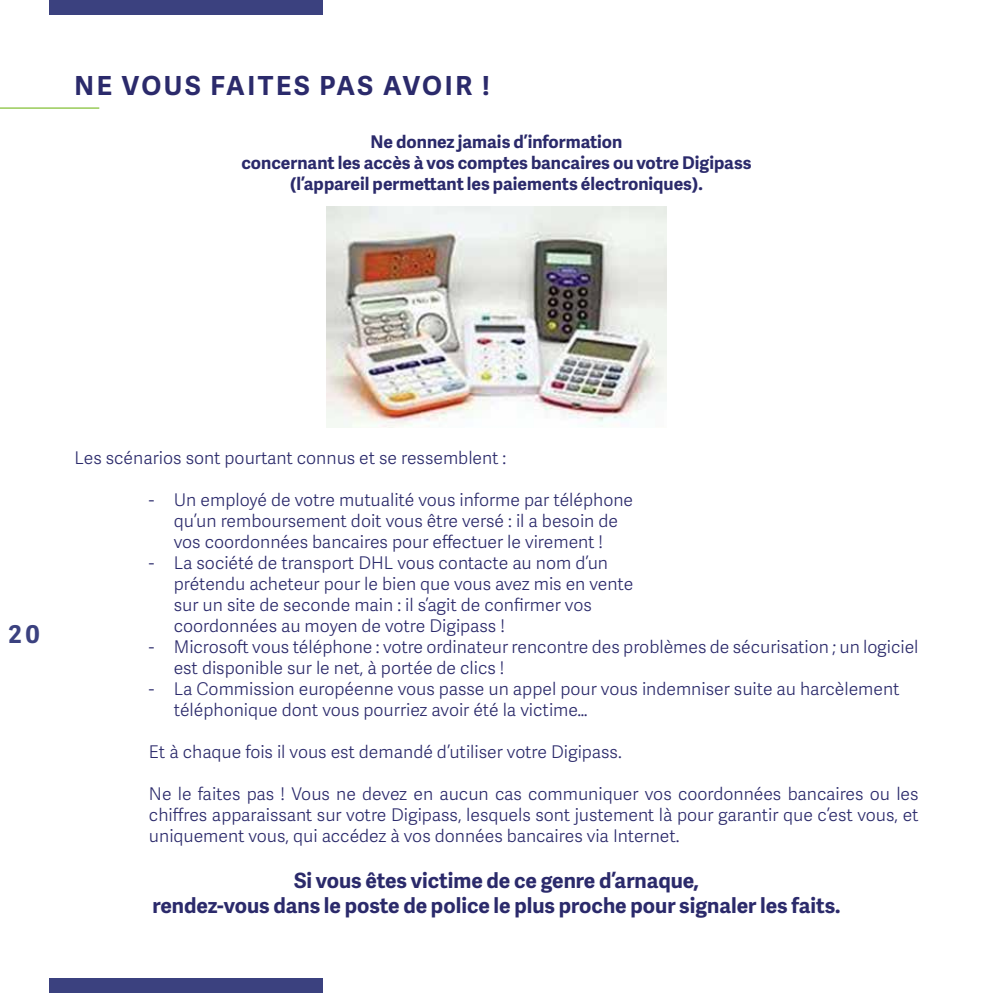
<style>
.page{position:relative;width:993px;height:993px;background:#fff}
.page>*{position:absolute;margin:0;border:0;box-sizing:border-box;transform-origin:0 0}
.t1{font:700 26.25px "Adelle Sans";letter-spacing:.1em;color:#2b2a6b}
.t2{font:700 24.5px "Adelle Sans";color:#3b417f}
.t3{font:700 21px/25.2px "Adelle Sans";color:#2b2a6b;text-align:center}
.t4{font:300 17.5px/21px "Adelle Sans";color:#2b2a6b}
.t5{font:700 17.5px/21px "Adelle Sans";color:#2b2a6b;text-align:center}
</style>
<div class="page">
<div style="left:50px;top:0;width:272px;height:15px;background:#3b417f"></div>
<div style="left:50px;top:977px;width:272px;height:15px;background:#3b417f"></div>
<hr style="left:0;top:107px;width:99px;height:2px;background:#a7d270">
<img style="left:326px;top:206px;width:340px;height:221px">
<h1 class="t1" style="left:74px;top:66px;width:416px">Ne vous faites pas avoir !</h1>
<p class="t5" style="left:241px;top:131px;width:511px">Ne donnez jamais d’information<br>concernant les accès à vos comptes bancaires ou votre Digipass (l’appareil permettant les paiements électroniques).</p>
<h2 class="t2" style="left:8px;top:615px;width:33px">20</h2>
<p class="t4" style="left:74px;top:446px;width:433px">Les scénarios sont pourtant connus et se ressemblent :</p>
<p class="t4" style="left:149px;top:488px;width:485px;text-align:center">- Un employé de votre mutualité vous informe par téléphone qu’un remboursement doit vous être versé : il a besoin de<br>vos coordonnées bancaires pour effectuer le virement !</p>
<p class="t4" style="left:174px;top:551px;width:461px;text-indent:-25px">- La société de transport DHL vous contacte au nom d’un prétendu acheteur pour le bien que vous avez mis en vente sur un site de seconde main : il s’agit de confirmer vos coordonnées au moyen de votre Digipass !</p>
<p class="t4" style="left:174px;top:635px;width:746px;text-indent:-25px">- Microsoft vous téléphone : votre ordinateur rencontre des problèmes de sécurisation ; un logiciel est disponible sur le net, à portée de clics !</p>
<p class="t4" style="left:174px;top:677px;width:727px;text-indent:-25px">- La Commission européenne vous passe un appel pour vous indemniser suite au harcèlement téléphonique dont vous pourriez avoir été la victime…</p>
<p class="t4" style="left:149px;top:740px;width:474px">Et à chaque fois il vous est demandé d’utiliser votre Digipass.</p>
<p class="t4" style="left:149px;top:782px;width:770px;text-align:justify">Ne le faites pas ! Vous ne devez en aucun cas communiquer vos coordonnées bancaires ou les chiffres apparaissant sur votre Digipass, lesquels sont justement là pour garantir que c’est vous, et uniquement vous, qui accédez à vos données bancaires via Internet.</p>
<p class="t3" style="left:152px;top:866px;width:689px">Si vous êtes victime de ce genre d’arnaque,<br>rendez-vous dans le poste de police le plus proche pour signaler les faits.</p>
</div>
